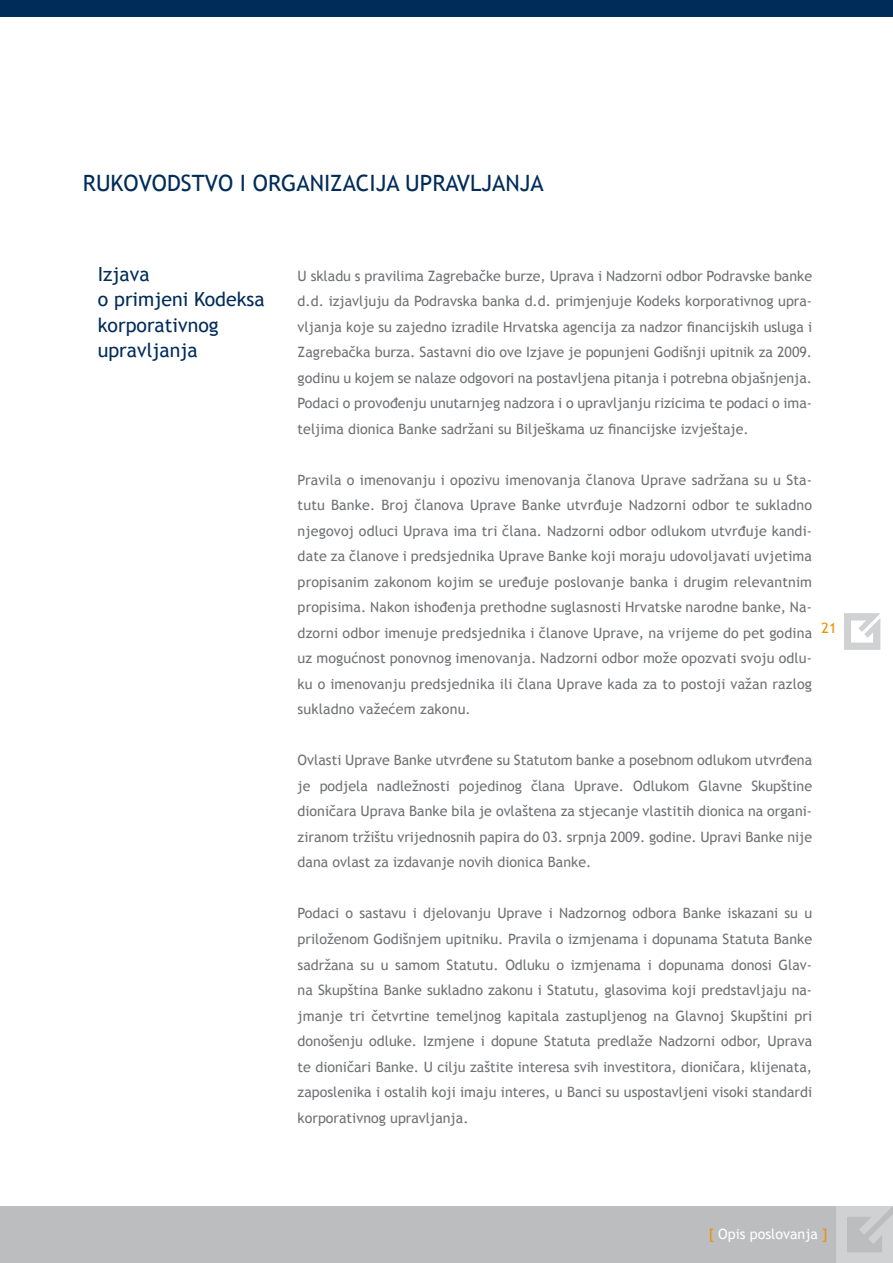
<style>
.page{position:relative;width:893px;height:1263px;background:#fff}
.page>*{position:absolute;margin:0;border:0;box-sizing:border-box;transform-origin:0 0}
.t1{font:22.5px "Trebuchet MS";color:#002c5a}
.t2{font:19.5px/25.5px "Trebuchet MS";color:#002c5a}
.t3{font:14.25px/25.5px "Trebuchet MS";color:#707173;text-align:justify}
.t4{font:14.25px "Trebuchet MS";color:#fff}
.t5{font:14.25px "Trebuchet MS";color:#f18e00}
.s1{color:#f18e00}
</style>
<div class="page">
<div style="left:0;top:1206px;width:893px;height:57px;background:#bcbdbf"></div>
<svg style="left:836px;top:1206px;width:57px;height:57px"></svg>
<div style="left:0;top:0;width:893px;height:17px;background:#002c5a"></div>
<svg style="left:844px;top:613px;width:36px;height:37px"></svg>
<h1 class="t1" style="left:83px;top:170px;width:28px">Rukovodstvo</h1>
<h1 class="t1" style="left:240px;top:170px;width:27px">i organizacija</h1>
<h1 class="t1" style="left:405px;top:170px;width:14px">uprav</h1>
<h1 class="t1" style="left:470px;top:170px;width:25px">ljanja</h1>
<h2 class="t2" style="left:98px;top:261px;width:168px">Izjava<br>o primjeni Kodeksa korporativnog upravljanja</h2>
<p class="t3" style="left:298px;top:263px;width:516px">U skladu s pravilima Zagrebačke burze, Uprava i Nadzorni odbor Podravske banke d.d. izjavljuju da Podravska banka d.d. primjenjuje Kodeks korporativnog upra&shy;vljanja koje su zajedno izradile Hrvatska agencija za nadzor financijskih usluga i Zagrebačka burza. Sastavni dio ove Izjave je popunjeni Godišnji upitnik za 2009. godinu u kojem se nalaze odgovori na postavljena pitanja i potrebna objašnjenja.<br>Podaci o provođenju unutarnjeg nadzora i o upravljanju rizicima te podaci o ima&shy;teljima dionica Banke sadržani su Bilješkama uz financijske izvještaje.</p>
<p class="t3" style="left:298px;top:467px;width:516px">Pravila o imenovanju i opozivu imenovanja članova Uprave sadržana su u Sta&shy;tutu Banke. Broj članova Uprave Banke utvrđuje Nadzorni odbor te sukladno njegovoj odluci Uprava ima tri člana. Nadzorni odbor odlukom utvrđuje kandi&shy;date za članove i predsjednika Uprave Banke koji moraju udovoljavati uvjetima propisanim zakonom kojim se uređuje poslovanje banka i drugim relevantnim propisima. Nakon ishođenja prethodne suglasnosti Hrvatske narodne banke, Na&shy;dzorni odbor imenuje predsjednika i članove Uprave, na vrijeme do pet godina uz mogućnost ponovnog imenovanja. Nadzorni odbor može opozvati svoju odlu&shy;ku o imenovanju predsjednika ili člana Uprave kada za to postoji važan razlog sukladno važećem zakonu.</p>
<p class="t5" style="left:822px;top:619px;width:16px">21</p>
<p class="t3" style="left:298px;top:748px;width:516px">Ovlasti Uprave Banke utvrđene su Statutom banke a posebnom odlukom utvrđena je podjela nadležnosti pojedinog člana Uprave. Odlukom Glavne Skupštine dioničara Uprava Banke bila je ovlaštena za stjecanje vlastitih dionica na organi&shy;ziranom tržištu vrijednosnih papira do 03. srpnja 2009. godine. Upravi Banke nije dana ovlast za izdavanje novih dionica Banke.</p>
<p class="t3" style="left:298px;top:901px;width:516px">Podaci o sastavu i djelovanju Uprave i Nadzornog odbora Banke iskazani su u priloženom Godišnjem upitniku. Pravila o izmjenama i dopunama Statuta Banke sadržana su u samom Statutu. Odluku o izmjenama i dopunama donosi Glav&shy;na Skupština Banke sukladno zakonu i Statutu, glasovima koji predstavljaju na&shy;jmanje tri četvrtine temeljnog kapitala zastupljenog na Glavnoj Skupštini pri donošenju odluke. Izmjene i dopune Statuta predlaže Nadzorni odbor, Uprava te dioničari Banke. U cilju zaštite interesa svih investitora, dioničara, klijenata, zaposlenika i ostalih koji imaju interes, u Banci su uspostavljeni visoki standardi korporativnog upravljanja.</p>
<p class="t4" style="left:709px;top:1226px;width:120px"><span class="s1">[</span> Opis poslovanja <span class="s1">]</span></p>
</div>
